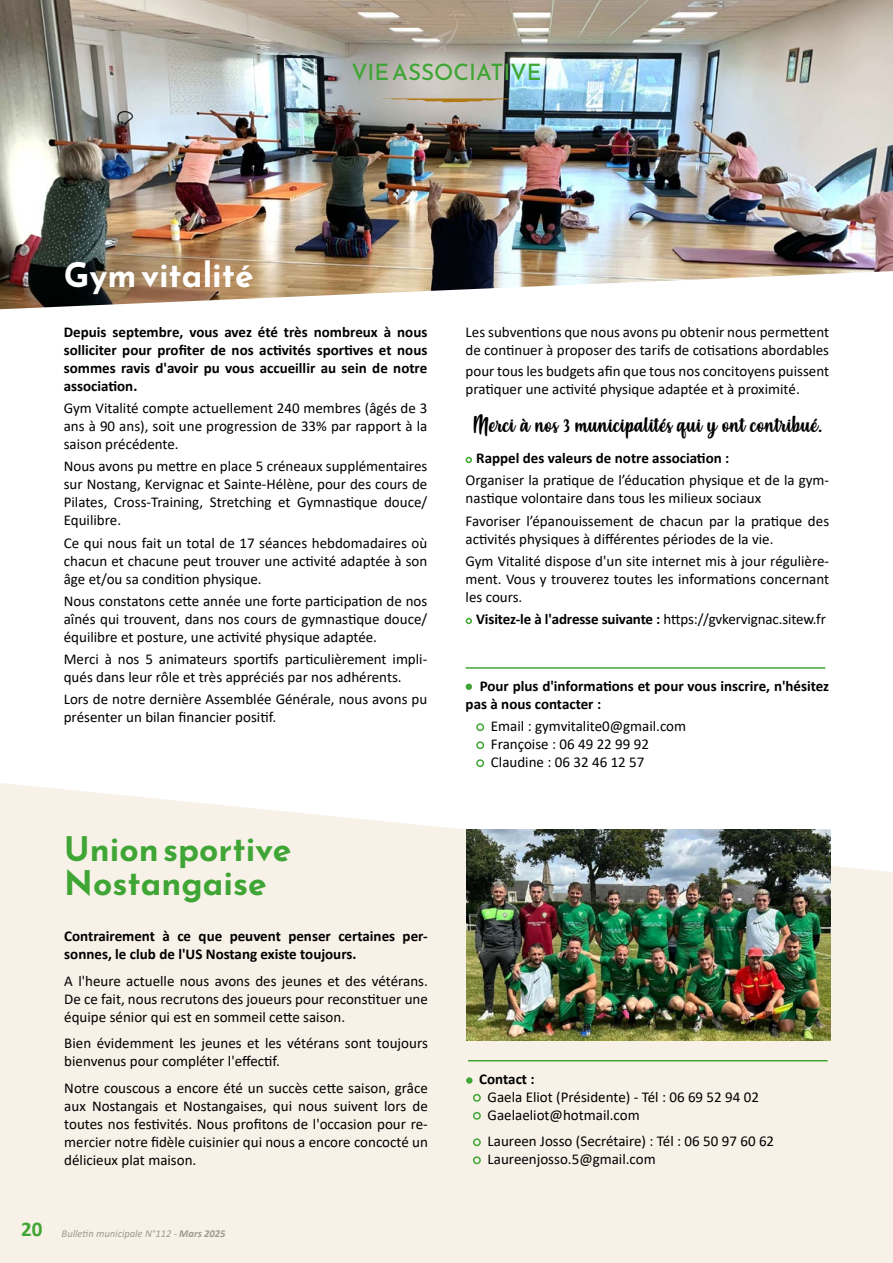
<style>
.page{position:relative;width:893px;height:1263px;background:#fff}
.page>*{position:absolute;margin:0;border:0;box-sizing:border-box;transform-origin:0 0}
.t1{font:700 33.75px/33.8px "Reem Kufi";color:#3fa535}
.t2{font:700 33.75px "Reem Kufi";color:#fff}
.t3{font:22.5px "Reem Kufi";color:#3fa535}
.t4{font:21px "Misses";color:#000}
.t5{font:15px/18px "Calibri";color:#000}
.t6{font:700 15px/18px "Calibri";color:#000}
.t7{font:italic 10.5px "Calibri";color:#9d9d9c}
.s1{font-weight:700;font-style:normal;font-size:21px;color:#3fa535}
.s2{font-weight:700}
.s3{font-weight:400}
</style>
<div class="page">
<img style="left:0;top:0;width:893px;height:309px">
<svg style="left:0;top:783px;width:893px;height:480px;background:#f7f1e8"></svg>
<svg style="left:421px;top:10px;width:48px;height:44px;background:#ae9e8c"></svg>
<svg style="left:382px;top:98px;width:127px;height:4px"></svg>
<svg style="left:466px;top:457px;width:6px;height:6px"></svg>
<svg style="left:466px;top:618px;width:6px;height:6px"></svg>
<hr style="left:466px;top:667px;width:359px;height:2px;background:#3fa535">
<div style="left:466px;top:683px;width:6px;height:7px;background:#3fa535;border-radius:50%"></div>
<div style="left:476px;top:723px;width:8px;height:8px;border:2px solid #3fa535;border-radius:50%"></div>
<div style="left:476px;top:741px;width:8px;height:8px;border:2px solid #3fa535;border-radius:50%"></div>
<div style="left:476px;top:759px;width:8px;height:8px;border:2px solid #3fa535;border-radius:50%"></div>
<hr style="left:468px;top:1060px;width:360px;height:1px;background:#3fa535">
<div style="left:466px;top:1077px;width:6px;height:7px;background:#3fa535;border-radius:50%"></div>
<div style="left:473px;top:1094px;width:8px;height:8px;border:2px solid #3fa535;border-radius:50%"></div>
<div style="left:473px;top:1112px;width:8px;height:8px;border:2px solid #3fa535;border-radius:50%"></div>
<div style="left:473px;top:1138px;width:8px;height:8px;border:2px solid #3fa535;border-radius:50%"></div>
<div style="left:473px;top:1156px;width:8px;height:8px;border:2px solid #3fa535;border-radius:50%"></div>
<img style="left:467px;top:830px;width:363px;height:211px">
<h2 class="t3" style="left:351px;top:53px;width:192px">VIE ASSOCIATIVE</h2>
<h1 class="t2" style="left:64px;top:245px;width:192px">Gym vitalité</h1>
<p class="t6" style="left:64px;top:323px;width:365px;text-align:justify">Depuis septembre, vous avez été très nombreux à nous solliciter pour profiter de nos activités sportives et nous sommes ravis d'avoir pu vous accueillir au sein de notre association.</p>
<p class="t5" style="left:64px;top:399px;width:365px;text-align:justify">Gym Vitalité compte actuellement 240 membres (âgés de 3 ans à 90 ans), soit une progression de 33% par rapport à la saison précédente.</p>
<p class="t5" style="left:64px;top:457px;width:365px;text-align:justify">Nous avons pu mettre en place 5 créneaux supplémentaires sur Nostang, Kervignac et Sainte-Hélène, pour des cours de Pilates, Cross-Training, Stretching et Gymnastique douce/ Equilibre.</p>
<p class="t5" style="left:64px;top:533px;width:365px;text-align:justify">Ce qui nous fait un total de 17 séances hebdomadaires où chacun et chacune peut trouver une activité adaptée à son âge et/ou sa condition physique.</p>
<p class="t5" style="left:64px;top:591px;width:365px;text-align:justify">Nous constatons cette année une forte participation de nos aînés qui trouvent, dans nos cours de gymnastique douce/ équilibre et posture, une activité physique adaptée.</p>
<p class="t5" style="left:64px;top:650px;width:365px">Merci à nos 5 animateurs sportifs particulièrement impli&shy;qués dans leur rôle et très appréciés par nos adhérents.</p>
<p class="t5" style="left:64px;top:690px;width:365px">Lors de notre dernière Assemblée Générale, nous avons pu présenter un bilan financier positif.</p>
<h1 class="t1" style="left:64px;top:830px;width:229px">Union sportive<br>Nostangaise</h1>
<p class="t6" style="left:64px;top:927px;width:365px">Contrairement à ce que peuvent penser certaines per&shy;sonnes, le club de l'US Nostang existe toujours.</p>
<p class="t5" style="left:64px;top:971px;width:365px;text-align:justify">A l'heure actuelle nous avons des jeunes et des vétérans.<br>De ce fait, nous recrutons des joueurs pour reconstituer une équipe sénior qui est en sommeil cette saison.</p>
<p class="t5" style="left:64px;top:1034px;width:365px">Bien évidemment les jeunes et les vétérans sont toujours bienvenus pour compléter l'effectif.</p>
<p class="t5" style="left:64px;top:1078px;width:365px;text-align:justify">Notre couscous a encore été un succès cette saison, grâce aux Nostangais et Nostangaises, qui nous suivent lors de toutes nos festivités. Nous profitons de l'occasion pour re&shy;mercier notre fidèle cuisinier qui nous a encore concocté un délicieux plat maison.</p>
<p class="t7" style="left:21px;top:1226px;width:206px"><span class="s1">20</span> Bulletin municipale N°112 - <span class="s2">Mars 2025</span></p>
<p class="t5" style="left:466px;top:323px;width:365px">Les subventions que nous avons pu obtenir nous permettent de continuer à proposer des tarifs de cotisations abordables</p>
<p class="t5" style="left:466px;top:362px;width:365px">pour tous les budgets afin que tous nos concitoyens puissent pratiquer une activité physique adaptée et à proximité.</p>
<h3 class="t4" style="left:472px;top:411px;width:352px">Merci à nos 3 municipalités qui y ont contribué.</h3>
<p class="t6" style="left:476px;top:449px;width:255px">Rappel des valeurs de notre association :</p>
<p class="t5" style="left:466px;top:471px;width:365px">Organiser la pratique de l’éducation physique et de la gym&shy;nastique volontaire dans tous les milieux sociaux</p>
<p class="t5" style="left:466px;top:511px;width:365px">Favoriser l’épanouissement de chacun par la pratique des activités physiques à différentes périodes de la vie.</p>
<p class="t5" style="left:466px;top:551px;width:365px;text-align:justify">Gym Vitalité dispose d'un site internet mis à jour régulière&shy;ment. Vous y trouverez toutes les informations concernant les cours.</p>
<p class="t6" style="left:476px;top:610px;width:351px">Visitez-le à l'adresse suivante : <span class="s3">https://gvkervignac.sitew.fr</span></p>
<p class="t6" style="left:466px;top:677px;width:365px;text-indent:14px">Pour plus d'informations et pour vous inscrire, n'hésitez pas à nous contacter :</p>
<p class="t5" style="left:491px;top:717px;width:197px">Email : gymvitalite0@gmail.com<br>Françoise : 06 49 22 99 92<br>Claudine : 06 32 46 12 57</p>
<p class="t6" style="left:479px;top:1069px;width:57px">Contact :</p>
<p class="t5" style="left:488px;top:1087px;width:273px">Gaela Eliot (Présidente) - Tél : 06 69 52 94 02<br>Gaelaeliot@hotmail.com</p>
<p class="t5" style="left:488px;top:1132px;width:288px">Laureen Josso (Secrétaire) : Tél : 06 50 97 60 62<br>Laureenjosso.5@gmail.com</p>
</div>
